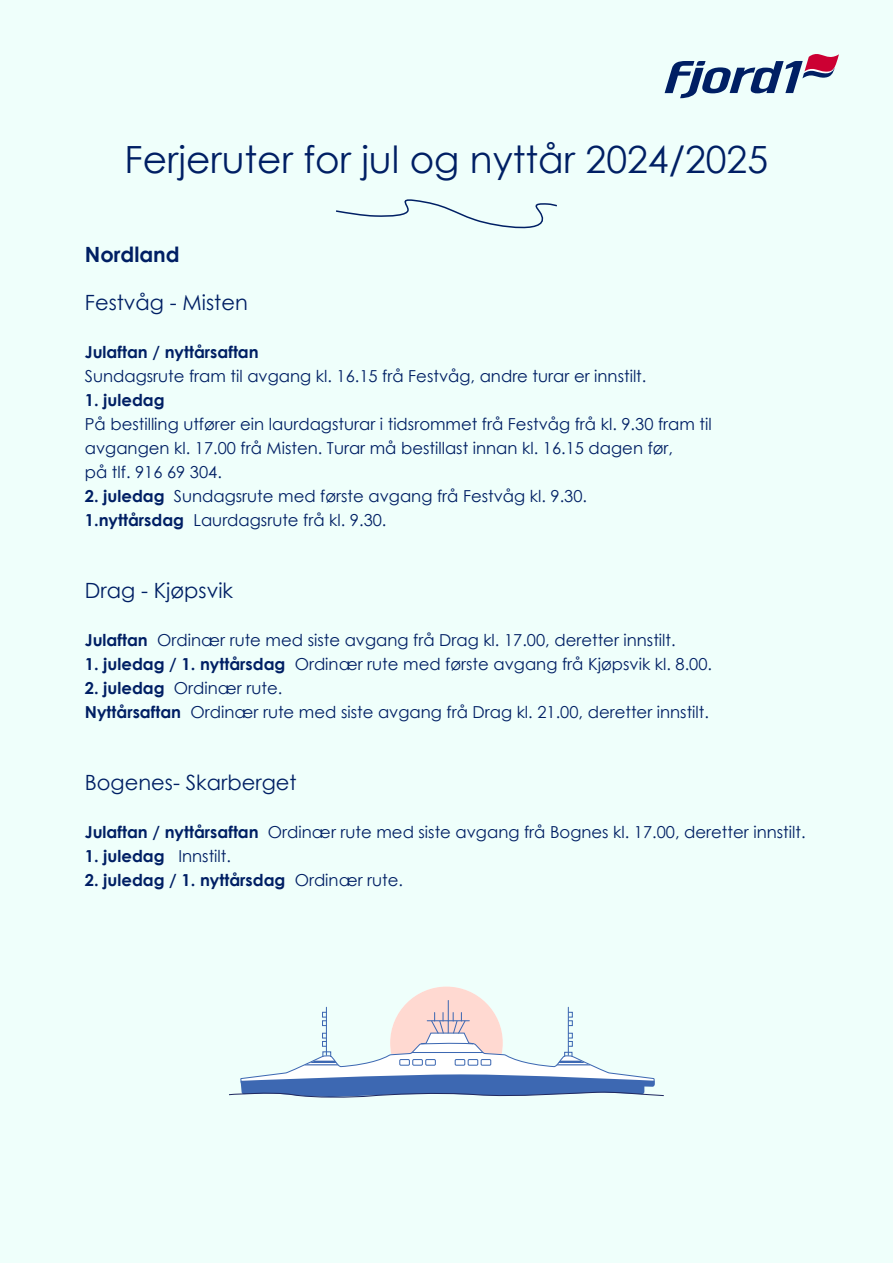
<style>
.page{position:relative;width:893px;height:1263px;background:#effffb}
.page>*{position:absolute;margin:0;border:0;box-sizing:border-box;transform-origin:0 0}
.t1{font:37.5px "Century Gothic";color:#001f64}
.t2{font:21px "Century Gothic";color:#001f64}
.t3{font:700 21px "Century Gothic";color:#001f64}
.t4{font:16.5px/24px "Century Gothic";color:#001f64}
.t5{font:700 16.5px "Century Gothic";color:#001f64}
.s1{font-weight:700}
.s2{font-weight:400}
</style>
<div class="page">
<svg style="left:665px;top:54px;width:174px;height:44px"></svg>
<svg style="left:336px;top:199px;width:221px;height:30px"></svg>
<svg style="left:229px;top:986px;width:435px;height:112px"></svg>
<hr style="left:412px;top:1052px;width:71px;height:1px;background:#3d68b2">
<h1 class="t1" style="left:125px;top:133px;width:645px">Ferjeruter for jul og nyttår 2024/2025</h1>
<p class="t3" style="left:85px;top:238px;width:96px">Nordland</p>
<p class="t2" style="left:85px;top:287px;width:165px">Festvåg - Misten</p>
<p class="t5" style="left:85px;top:339px;width:175px">Julaftan / nyttårsaftan</p>
<p class="t4" style="left:85px;top:363px;width:563px">Sundagsrute fram til avgang kl. 16.15 frå Festvåg, andre turar er innstilt.</p>
<p class="t5" style="left:85px;top:387px;width:81px">1. juledag</p>
<p class="t4" style="left:85px;top:411px;width:628px">På bestilling utfører ein laurdagsturar i tidsrommet frå Festvåg frå kl. 9.30 fram til avgangen kl. 17.00 frå Misten. Turar må bestillast innan kl. 16.15 dagen før,<br>på tlf. 916 69 304.</p>
<p class="t4" style="left:85px;top:483px;width:504px"><span class="s1">2. juledag</span> Sundagsrute med første avgang frå Festvåg kl. 9.30.<br><span class="s1">1.nyttårsdag</span> Laurdagsrute frå kl. 9.30.</p>
<p class="t2" style="left:85px;top:575px;width:150px">Drag - Kjøpsvik</p>
<p class="t4" style="left:85px;top:627px;width:592px"><span class="s1">Julaftan</span> Ordinær rute med siste avgang frå Drag kl. 17.00, deretter innstilt.</p>
<p class="t4" style="left:85px;top:651px;width:629px"><span class="s1">1. juledag / 1. nyttårsdag</span> Ordinær rute med første avgang frå Kjøpsvik kl. 8.00.</p>
<p class="t4" style="left:85px;top:675px;width:626px"><span class="s1">2. juledag</span> Ordinær rute.<br><span class="s1">Nyttårsaftan</span> Ordinær rute med siste avgang frå Drag kl. 21.00, deretter innstilt.</p>
<p class="t2" style="left:85px;top:767px;width:213px">Bogenes- Skarberget</p>
<p class="t4" style="left:85px;top:819px;width:722px"><span class="s1">Julaftan / nyttårsaftan</span> Ordinær rute med siste avgang frå Bognes kl. 17.00, deretter innstilt.</p>
<p class="t5" style="left:85px;top:843px;width:148px">1. juledag <span class="s2">Innstilt.</span></p>
<p class="t5" style="left:85px;top:867px;width:320px">2. juledag / 1. nyttårsdag <span class="s2">Ordinær rute.</span></p>
</div>
